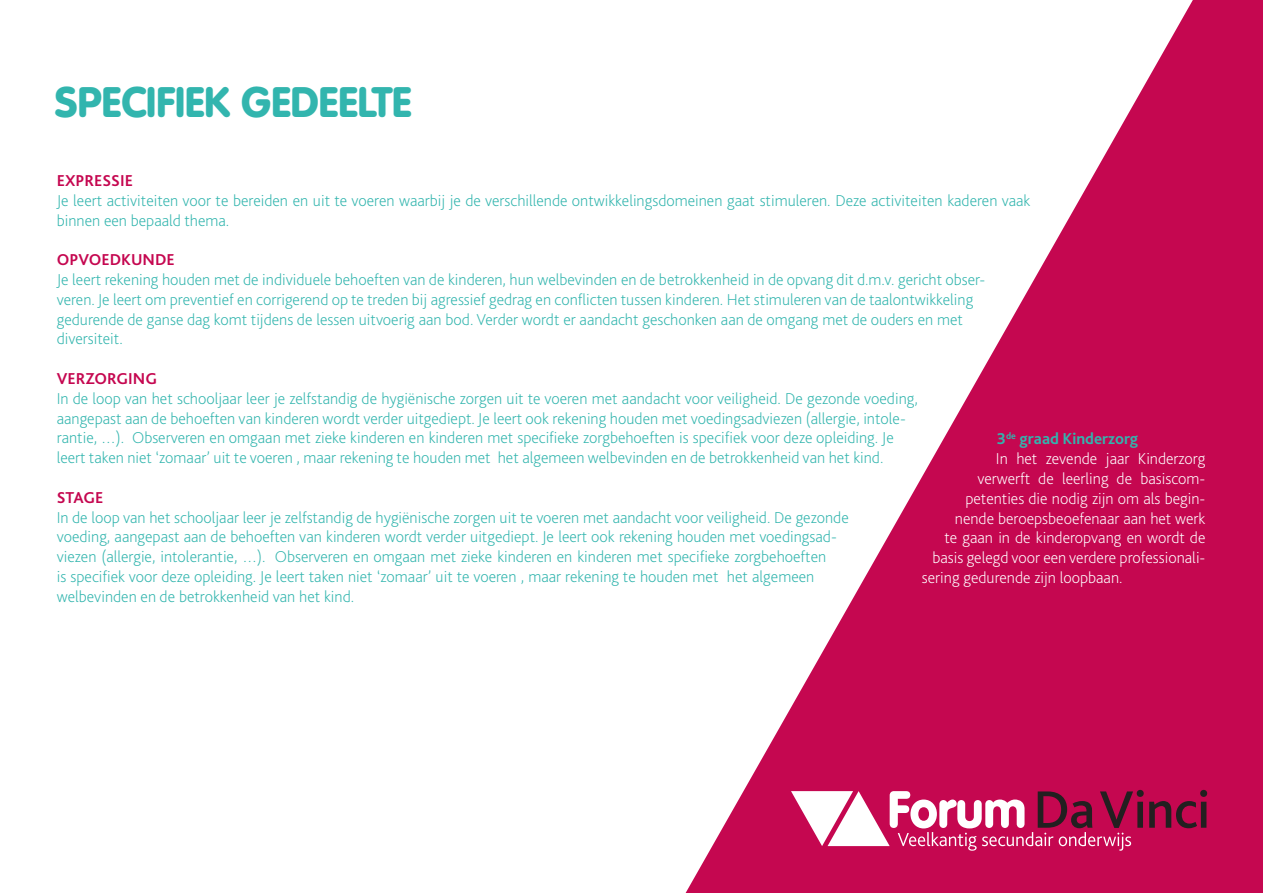
<style>
.page{position:relative;width:1263px;height:893px;background:#fff}
.page>*{position:absolute;margin:0;border:0;box-sizing:border-box;transform-origin:0 0}
.t1{font:900 42px "VAG Rounded Std";color:#32b5ae}
.t2{font:200 16.5px/19.8px "Bliss 2";color:#32b5ae}
.t3{font:200 16.5px "Bliss 2";color:#fff}
.t4{font:700 16.5px "Bliss 2";color:#c50750}
.t5{font:700 16.5px "Bliss 2";color:#32b5ae}
</style>
<div class="page">
<svg style="left:686px;top:0;width:577px;height:893px;fill:#c50750"></svg>
<svg style="left:791px;top:790px;width:416px;height:61px"></svg>
<p class="t1" style="left:55px;top:77px;width:358px">SPECIFIEK GEDEELTE</p>
<p class="t4" style="left:57px;top:170px;width:78px">EXPRESSIE</p>
<p class="t2" style="left:57px;top:190px;width:975px">Je leert activiteiten voor te bereiden en uit te voeren waarbij je de verschillende ontwikkelingsdomeinen gaat stimuleren. Deze activiteiten kaderen vaak binnen een bepaald thema.</p>
<p class="t4" style="left:57px;top:249px;width:120px">OPVOEDKUNDE</p>
<p class="t2" style="left:57px;top:269px;width:930px">Je leert rekening houden met de individuele behoeften van de kinderen, hun welbevinden en de betrokkenheid in de opvang dit d.m.v. gericht obser&shy;veren. Je leert om preventief en corrigerend op te treden bij agressief gedrag en conflicten tussen kinderen. Het stimuleren van de taalontwikkeling gedurende de ganse dag komt tijdens de lessen uitvoerig aan bod. Verder wordt er aandacht geschonken aan de omgang met de ouders en met diversiteit.</p>
<p class="t4" style="left:57px;top:368px;width:102px">VERZORGING</p>
<p class="t2" style="left:57px;top:388px;width:862px">In de loop van het schooljaar leer je zelfstandig de hygiënische zorgen uit te voeren met aandacht voor veiligheid. De gezonde voeding, aangepast aan de behoeften van kinderen wordt verder uitgediept. Je leert ook rekening houden met voedingsadviezen (allergie, intole&shy;rantie, …). Observeren en omgaan met zieke kinderen en kinderen met specifieke zorgbehoeften is specifiek voor deze opleiding. Je leert taken niet ‘zomaar’ uit te voeren , maar rekening te houden met het algemeen welbevinden en de betrokkenheid van het kind.</p>
<p class="t4" style="left:57px;top:487px;width:48px">STAGE</p>
<p class="t2" style="left:57px;top:507px;width:793px">In de loop van het schooljaar leer je zelfstandig de hygiënische zorgen uit te voeren met aandacht voor veiligheid. De gezonde voeding, aangepast aan de behoeften van kinderen wordt verder uitgediept. Je leert ook rekening houden met voedingsad&shy;viezen (allergie, intolerantie, …). Observeren en omgaan met zieke kinderen en kinderen met specifieke zorgbehoeften<br>is specifiek voor deze opleiding. Je leert taken niet ‘zomaar’ uit te voeren , maar rekening te houden met het algemeen welbevinden en de betrokkenheid van het kind.</p>
<p class="t5" style="left:997px;top:429px;width:143px">3<sup>de</sup> graad Kinderzorg</p>
<p class="t3" style="left:996px;top:448px;width:211px">In het zevende jaar Kinderzorg</p>
<p class="t3" style="left:977px;top:468px;width:230px">verwerft de leerling de basiscom-</p>
<p class="t3" style="left:965px;top:488px;width:242px">petenties die nodig zijn om als begin-</p>
<p class="t3" style="left:955px;top:508px;width:252px">nende beroepsbeoefenaar aan het werk</p>
<p class="t3" style="left:944px;top:528px;width:263px">te gaan in de kinderopvang en wordt de</p>
<p class="t3" style="left:932px;top:547px;width:275px">basis gelegd voor een verdere professionali-</p>
<p class="t3" style="left:922px;top:567px;width:202px">sering gedurende zijn loopbaan.</p>
</div>
